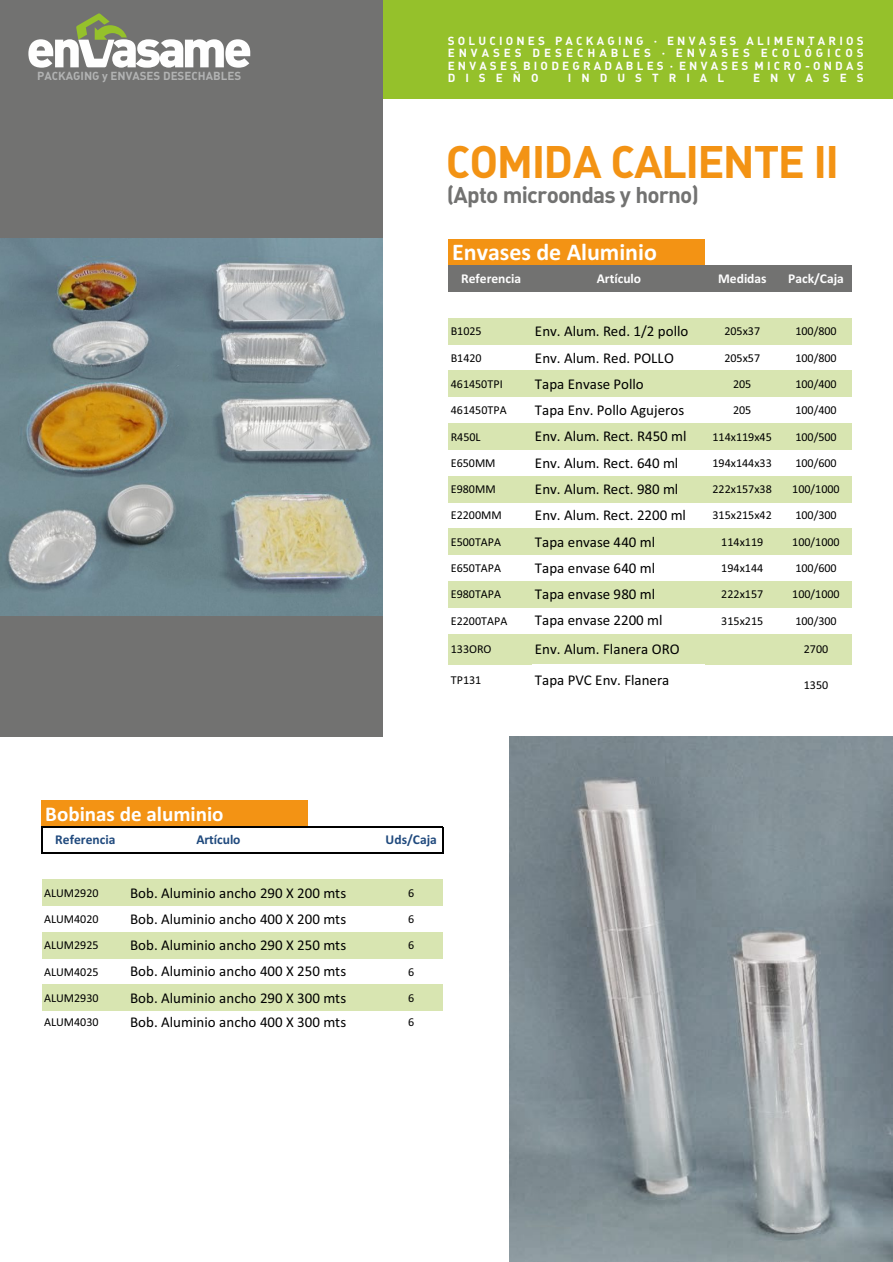
<style>
.page{position:relative;width:893px;height:1262px;background:#fff}
.page>*{position:absolute;margin:0;border:0;box-sizing:border-box;transform-origin:0 0}
.t1{font:45px "DIN Bold Alternate";letter-spacing:-.035em;color:#f39314}
.t2{font:700 24px "Calibri";color:#fff}
.t3{font:22.5px "DIN Bold Alternate";letter-spacing:-.035em;color:#727271}
.t4{font:700 21px "Calibri";color:#fff}
.t5{font:15px "Calibri";color:#000}
.t6{font:700 13.5px "Calibri";color:#fefefe}
.t7{font:700 13.5px "Calibri";color:#1f497d}
.t8{font:12px "Calibri";color:#000}
.t9{font:11.55px/12.1px "DIN Bold Alternate";letter-spacing:.275em;color:#fefefe;text-align:justify}
.t10{font:11.55px "DIN Bold Alternate";color:#b2b3b3}
.t11{font:11.55px "DIN Bold Alternate";letter-spacing:.865em;color:#fefefe}
</style>
<div class="page">
<div style="left:0;top:98px;width:383px;height:638px;background:#727271"></div>
<div style="left:42px;top:800px;width:266px;height:27px;background:#f39314"></div>
<div style="left:42px;top:879px;width:400px;height:26px;background:#d8e5b1"></div>
<div style="left:42px;top:932px;width:400px;height:26px;background:#d8e5b1"></div>
<div style="left:42px;top:984px;width:400px;height:27px;background:#d8e5b1"></div>
<svg style="left:442px;top:827px;width:1px;height:25px"></svg>
<hr style="left:41px;top:826px;width:2px;height:27px;background:#000">
<div style="left:448px;top:239px;width:256px;height:27px;background:#f39314"></div>
<div style="left:448px;top:266px;width:404px;height:26px;background:#727271"></div>
<div style="left:448px;top:318px;width:404px;height:26px;background:#d8e5b1"></div>
<div style="left:448px;top:371px;width:404px;height:26px;background:#d8e5b1"></div>
<div style="left:448px;top:423px;width:404px;height:27px;background:#d8e5b1"></div>
<div style="left:448px;top:476px;width:404px;height:26px;background:#d8e5b1"></div>
<div style="left:448px;top:528px;width:404px;height:27px;background:#d8e5b1"></div>
<div style="left:448px;top:581px;width:404px;height:26px;background:#d8e5b1"></div>
<div style="left:448px;top:633px;width:404px;height:31px;background:#d8e5b1"></div>
<hr style="left:43px;top:826px;width:400px;height:1px;background:#000">
<hr style="left:43px;top:852px;width:400px;height:1px;background:#000">
<img style="left:0;top:239px;width:382px;height:376px">
<img style="left:509px;top:736px;width:383px;height:526px">
<div style="left:383px;top:0;width:510px;height:98px;background:#95c12b"></div>
<div style="left:0;top:0;width:383px;height:98px;background:#727271"></div>
<svg style="left:28px;top:13px;width:222px;height:55px"></svg>
<p class="t9" style="left:447px;top:35px;width:417px">SOLUCIONES PACKAGING · ENVASES ALIMENTARIOS ENVASES DESECHABLES · ENVASES ECOLÓGICOS ENVASES BIODEGRADABLES · ENVASES MICRO-ONDAS</p>
<p class="t10" style="left:37px;top:68px;width:205px">PACKAGING y ENVASES DESECHABLES</p>
<p class="t9" style="left:447px;top:71px;width:92px">DISEÑO</p>
<p class="t11" style="left:568px;top:70px;width:158px">INDUSTRIAL</p>
<p class="t11" style="left:753px;top:70px;width:112px">ENVASES</p>
<h1 class="t1" style="left:446px;top:132px;width:395px">COMIDA CALIENTE II</h1>
<h3 class="t3" style="left:447px;top:181px;width:254px">(Apto microondas y horno)</h3>
<h2 class="t2" style="left:452px;top:242px;width:206px">Envases de Aluminio</h2>
<p class="t6" style="left:461px;top:273px;width:62px">Referencia</p>
<p class="t6" style="left:597px;top:273px;width:46px">Artículo</p>
<p class="t6" style="left:718px;top:273px;width:50px">Medidas</p>
<p class="t6" style="left:788px;top:273px;width:57px">Pack/Caja</p>
<p class="t8" style="left:451px;top:326px;width:32px">B1025</p>
<p class="t5" style="left:535px;top:325px;width:155px">Env. Alum. Red. 1/2 pollo</p>
<p class="t8" style="left:724px;top:326px;width:37px">205x37</p>
<p class="t8" style="left:795px;top:326px;width:43px">100/800</p>
<p class="t8" style="left:451px;top:353px;width:32px">B1420</p>
<p class="t5" style="left:535px;top:351px;width:141px">Env. Alum. Red. POLLO</p>
<p class="t8" style="left:724px;top:353px;width:37px">205x57</p>
<p class="t8" style="left:795px;top:353px;width:43px">100/800</p>
<p class="t8" style="left:451px;top:379px;width:53px">461450TPI</p>
<p class="t5" style="left:535px;top:377px;width:110px">Tapa Envase Pollo</p>
<p class="t8" style="left:733px;top:379px;width:20px">205</p>
<p class="t8" style="left:795px;top:379px;width:43px">100/400</p>
<p class="t8" style="left:451px;top:405px;width:57px">461450TPA</p>
<p class="t5" style="left:535px;top:404px;width:151px">Tapa Env. Pollo Agujeros</p>
<p class="t8" style="left:733px;top:405px;width:20px">205</p>
<p class="t8" style="left:795px;top:405px;width:43px">100/400</p>
<p class="t8" style="left:451px;top:431px;width:31px">R450L</p>
<p class="t5" style="left:535px;top:430px;width:153px">Env. Alum. Rect. R450 ml</p>
<p class="t8" style="left:712px;top:431px;width:61px">114x119x45</p>
<p class="t8" style="left:795px;top:431px;width:43px">100/500</p>
<p class="t8" style="left:451px;top:458px;width:46px">E650MM</p>
<p class="t5" style="left:535px;top:456px;width:145px">Env. Alum. Rect. 640 ml</p>
<p class="t8" style="left:712px;top:458px;width:61px">194x144x33</p>
<p class="t8" style="left:795px;top:458px;width:43px">100/600</p>
<p class="t8" style="left:451px;top:484px;width:46px">E980MM</p>
<p class="t5" style="left:535px;top:483px;width:145px">Env. Alum. Rect. 980 ml</p>
<p class="t8" style="left:712px;top:484px;width:61px">222x157x38</p>
<p class="t8" style="left:792px;top:484px;width:49px">100/1000</p>
<p class="t8" style="left:451px;top:510px;width:52px">E2200MM</p>
<p class="t5" style="left:535px;top:509px;width:152px">Env. Alum. Rect. 2200 ml</p>
<p class="t8" style="left:712px;top:510px;width:61px">315x215x42</p>
<p class="t8" style="left:795px;top:510px;width:43px">100/300</p>
<p class="t8" style="left:451px;top:536px;width:52px">E500TAPA</p>
<p class="t5" style="left:535px;top:535px;width:122px">Tapa envase 440 ml</p>
<p class="t8" style="left:721px;top:536px;width:43px">114x119</p>
<p class="t8" style="left:792px;top:536px;width:49px">100/1000</p>
<p class="t8" style="left:451px;top:563px;width:52px">E650TAPA</p>
<p class="t5" style="left:535px;top:561px;width:122px">Tapa envase 640 ml</p>
<p class="t8" style="left:721px;top:563px;width:43px">194x144</p>
<p class="t8" style="left:795px;top:563px;width:43px">100/600</p>
<p class="t8" style="left:451px;top:589px;width:52px">E980TAPA</p>
<p class="t5" style="left:535px;top:588px;width:122px">Tapa envase 980 ml</p>
<p class="t8" style="left:721px;top:589px;width:43px">222x157</p>
<p class="t8" style="left:792px;top:589px;width:49px">100/1000</p>
<p class="t8" style="left:451px;top:615px;width:58px">E2200TAPA</p>
<p class="t5" style="left:535px;top:614px;width:129px">Tapa envase 2200 ml</p>
<p class="t8" style="left:721px;top:615px;width:43px">315x215</p>
<p class="t8" style="left:795px;top:615px;width:43px">100/300</p>
<p class="t8" style="left:451px;top:644px;width:42px">133ORO</p>
<p class="t5" style="left:535px;top:643px;width:146px">Env. Alum. Flanera ORO</p>
<p class="t8" style="left:803px;top:644px;width:26px">2700</p>
<p class="t8" style="left:451px;top:675px;width:32px">TP131</p>
<p class="t5" style="left:535px;top:673px;width:136px">Tapa PVC Env. Flanera</p>
<p class="t8" style="left:803px;top:680px;width:26px">1350</p>
<h3 class="t4" style="left:45px;top:805px;width:180px">Bobinas de aluminio</h3>
<p class="t7" style="left:55px;top:834px;width:62px">Referencia</p>
<p class="t7" style="left:196px;top:834px;width:46px">Artículo</p>
<p class="t7" style="left:385px;top:834px;width:53px">Uds/Caja</p>
<p class="t8" style="left:44px;top:887px;width:56px">ALUM2920</p>
<p class="t5" style="left:130px;top:886px;width:218px">Bob. Aluminio ancho 290 X 200 mts</p>
<p class="t8" style="left:408px;top:887px;width:8px">6</p>
<p class="t8" style="left:44px;top:914px;width:56px">ALUM4020</p>
<p class="t5" style="left:130px;top:912px;width:218px">Bob. Aluminio ancho 400 X 200 mts</p>
<p class="t8" style="left:408px;top:914px;width:8px">6</p>
<p class="t8" style="left:44px;top:940px;width:56px">ALUM2925</p>
<p class="t5" style="left:130px;top:939px;width:218px">Bob. Aluminio ancho 290 X 250 mts</p>
<p class="t8" style="left:408px;top:940px;width:8px">6</p>
<p class="t8" style="left:44px;top:966px;width:56px">ALUM4025</p>
<p class="t5" style="left:130px;top:965px;width:218px">Bob. Aluminio ancho 400 X 250 mts</p>
<p class="t8" style="left:408px;top:966px;width:8px">6</p>
<p class="t8" style="left:44px;top:992px;width:56px">ALUM2930</p>
<p class="t5" style="left:130px;top:991px;width:218px">Bob. Aluminio ancho 290 X 300 mts</p>
<p class="t8" style="left:408px;top:992px;width:8px">6</p>
<p class="t8" style="left:44px;top:1016px;width:56px">ALUM4030</p>
<p class="t5" style="left:130px;top:1015px;width:218px">Bob. Aluminio ancho 400 X 300 mts</p>
<p class="t8" style="left:408px;top:1016px;width:8px">6</p>
</div>
